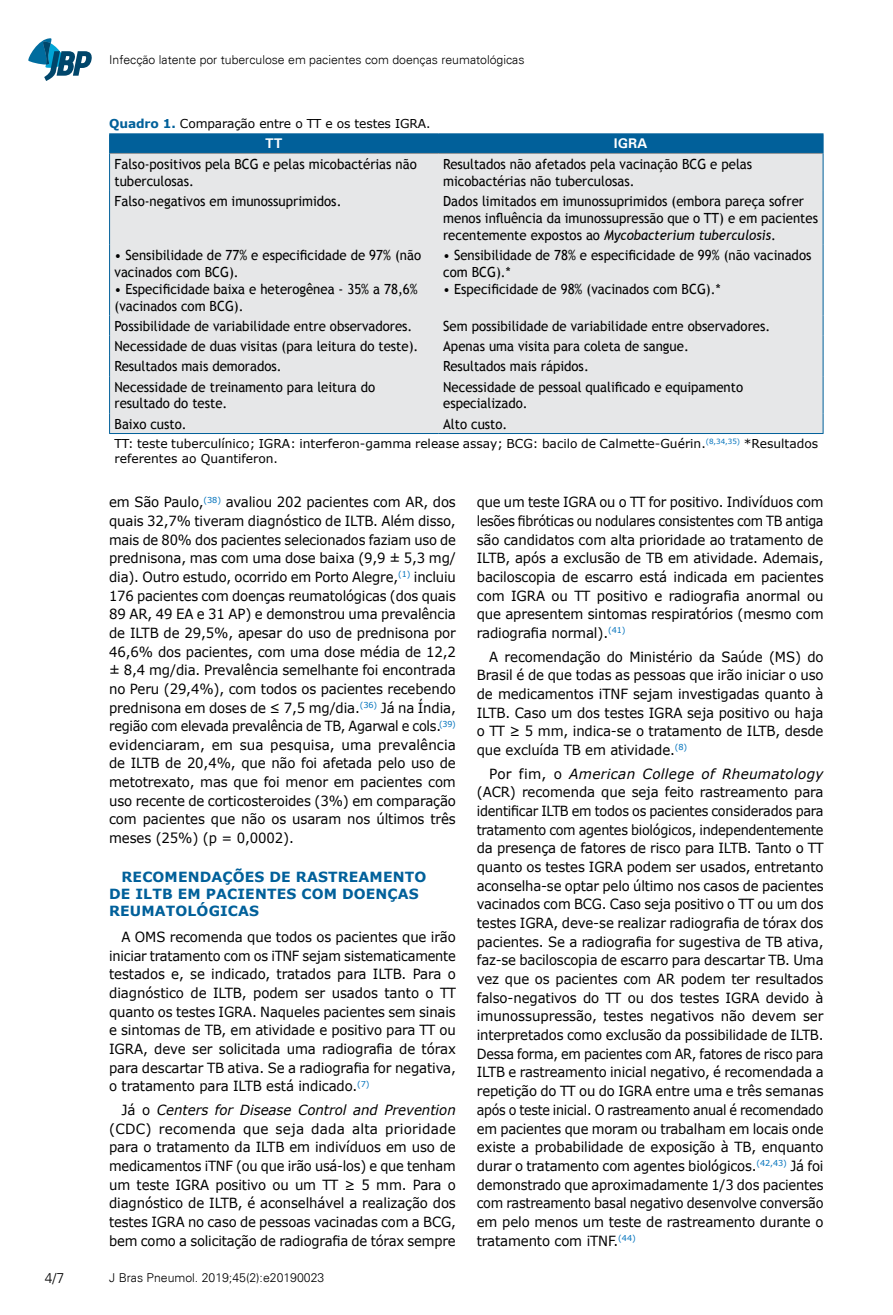
<style>
.page{position:relative;width:893px;height:1315px;background:#fff}
.page>*{position:absolute;margin:0;border:0;box-sizing:border-box;transform-origin:0 0}
.t1{font:14px/18.7px "Verdana";letter-spacing:-.01em;color:#000;text-align:justify;scale:.95 1}
.t2{font:14px/18.7px "Verdana";letter-spacing:-.01em;color:#000;text-align:justify}
.t3{font:14px/16.8px "Trebuchet MS";color:#000;scale:.94 1}
.t4{font:14px/18.7px "Verdana";letter-spacing:-.01em;color:#000;text-align:justify;scale:.96 1}
.t5{font:14px/18.7px "Verdana";letter-spacing:-.01em;color:#000;text-align:justify;scale:.93 1}
.t6{font:700 14px/17px "Verdana";letter-spacing:.01em;color:#01609a}
.t7{font:700 14px "Univers";color:#fff}
.t8{font:300 14px "Univers";color:#000}
.t9{font:12.25px/14.7px "Verdana";color:#000}
.t10{font:300 12.25px "Univers";color:#000}
.s1{font-weight:700;color:#01609a}
.s2{font-style:italic}
</style>
<div class="page">
<svg style="left:28px;top:38px;width:64px;height:43px"></svg>
<div style="left:110px;top:154px;width:713px;height:279px;background:#e6e7e8"></div>
<hr style="left:110px;top:153px;width:328px;height:1px;background:#939598">
<hr style="left:438px;top:153px;width:385px;height:1px;background:#939598">
<hr style="left:109px;top:133px;width:329px;height:1px;background:#01609a">
<hr style="left:438px;top:133px;width:385px;height:1px;background:#01609a">
<div style="left:109px;top:134px;width:715px;height:19px;background:#01609a"></div>
<hr style="left:109px;top:153px;width:1px;height:38px;background:#01609a">
<hr style="left:823px;top:153px;width:1px;height:38px;background:#01609a">
<hr style="left:109px;top:191px;width:1px;height:54px;background:#01609a">
<hr style="left:823px;top:191px;width:1px;height:54px;background:#01609a">
<hr style="left:109px;top:245px;width:1px;height:70px;background:#01609a">
<hr style="left:823px;top:245px;width:1px;height:70px;background:#01609a">
<svg style="left:109px;top:315px;width:1px;height:61px"></svg>
<svg style="left:823px;top:315px;width:1px;height:61px"></svg>
<hr style="left:109px;top:376px;width:1px;height:37px;background:#01609a">
<hr style="left:823px;top:376px;width:1px;height:37px;background:#01609a">
<svg style="left:109px;top:413px;width:1px;height:20px"></svg>
<svg style="left:823px;top:413px;width:1px;height:20px"></svg>
<hr style="left:109px;top:433px;width:329px;height:1px;background:#01609a">
<hr style="left:438px;top:433px;width:385px;height:1px;background:#01609a">
<p class="t10" style="left:109px;top:52px;width:417px">Infecção latente por tuberculose em pacientes com doenças reumatológicas</p>
<p class="t9" style="left:109px;top:116px;width:323px"><span class="s1">Quadro 1.</span> Comparação entre o TT e os testes IGRA.</p>
<p class="t7" style="left:265px;top:135px;width:19px">TT</p>
<p class="t7" style="left:614px;top:135px;width:35px">IGRA</p>
<p class="t3" style="left:115px;top:156px;width:323px">Falso-positivos pela BCG e pelas micobactérias não tuberculosas.</p>
<p class="t3" style="left:443px;top:156px;width:330px">Resultados não afetados pela vacinação BCG e pelas micobactérias não tuberculosas.</p>
<p class="t3" style="left:115px;top:193px;width:243px">Falso-negativos em imunossuprimidos.</p>
<p class="t3" style="left:443px;top:193px;width:400px">Dados limitados em imunossuprimidos (embora pareça sofrer menos influência da imunossupressão que o TT) e em pacientes recentemente expostos ao <span class="s2">Mycobacterium tuberculosis</span>.</p>
<p class="t3" style="left:115px;top:247px;width:328px">• Sensibilidade de 77% e especificidade de 97% (não vacinados com BCG).</p>
<p class="t3" style="left:115px;top:280px;width:324px">• Especificidade baixa e heterogênea - 35% a 78,6% (vacinados com BCG).</p>
<p class="t3" style="left:443px;top:247px;width:393px">• Sensibilidade de 78% e especificidade de 99% (não vacinados com BCG).*</p>
<p class="t3" style="left:443px;top:280px;width:296px">• Especificidade de 98% (vacinados com BCG).*</p>
<p class="t3" style="left:115px;top:317px;width:318px">Possibilidade de variabilidade entre observadores.</p>
<p class="t3" style="left:443px;top:317px;width:349px">Sem possibilidade de variabilidade entre observadores.</p>
<p class="t3" style="left:115px;top:338px;width:325px">Necessidade de duas visitas (para leitura do teste).</p>
<p class="t3" style="left:443px;top:338px;width:263px">Apenas uma visita para coleta de sangue.</p>
<p class="t3" style="left:115px;top:358px;width:179px">Resultados mais demorados.</p>
<p class="t3" style="left:443px;top:358px;width:156px">Resultados mais rápidos.</p>
<p class="t3" style="left:115px;top:378px;width:279px">Necessidade de treinamento para leitura do resultado do teste.</p>
<p class="t3" style="left:443px;top:378px;width:321px">Necessidade de pessoal qualificado e equipamento especializado.</p>
<p class="t3" style="left:115px;top:415px;width:78px">Baixo custo.</p>
<p class="t3" style="left:443px;top:415px;width:70px">Alto custo.</p>
<p class="t9" style="left:115px;top:436px;width:705px">TT: teste tuberculínico; IGRA: interferon-gamma release assay; BCG: bacilo de Calmette-Guérin.<sup>(8,34,35)</sup> *Resultados referentes ao Quantiferon.</p>
<p class="t1" style="left:109px;top:493px;width:367px">em São Paulo,<sup>(38)</sup> avaliou 202 pacientes com AR, dos quais 32,7% tiveram diagnóstico de ILTB. Além disso, mais de 80% dos pacientes selecionados faziam uso de prednisona, mas com uma dose baixa (9,9 ± 5,3 mg/ dia). Outro estudo, ocorrido em Porto Alegre,<sup>(1)</sup> incluiu 176 pacientes com doenças reumatológicas (dos quais 89 AR, 49 EA e 31 AP) e demonstrou uma prevalência de ILTB de 29,5%, apesar do uso de prednisona por 46,6% dos pacientes, com uma dose média de 12,2 ± 8,4 mg/dia. Prevalência semelhante foi encontrada no Peru (29,4%), com todos os pacientes recebendo prednisona em doses de ≤ 7,5 mg/dia.<sup>(36)</sup> Já na Índia, região com elevada prevalência de TB, Agarwal e cols.<sup>(39) </sup>evidenciaram, em sua pesquisa, uma prevalência de ILTB de 20,4%, que não foi afetada pelo uso de metotrexato, mas que foi menor em pacientes com uso recente de corticosteroides (3%) em comparação com pacientes que não os usaram nos últimos três meses (25%) (p = 0,0002).</p>
<p class="t6" style="left:109px;top:868px;width:319px;text-indent:12px">RECOMENDAÇÕES DE RASTREAMENTO<br>DE ILTB EM PACIENTES COM DOENÇAS<br>REUMATOLÓGICAS</p>
<p class="t1" style="left:109px;top:927px;width:367px;text-indent:12px">A OMS recomenda que todos os pacientes que irão iniciar tratamento com os iTNF sejam sistematicamente testados e, se indicado, tratados para ILTB. Para o diagnóstico de ILTB, podem ser usados tanto o TT quanto os testes IGRA. Naqueles pacientes sem sinais e sintomas de TB, em atividade e positivo para TT ou IGRA, deve ser solicitada uma radiografia de tórax para descartar TB ativa. Se a radiografia for negativa, o tratamento para ILTB está indicado.<sup>(7)</sup></p>
<p class="t4" style="left:109px;top:1100px;width:363px;text-indent:12px">Já o <span class="s2">Centers for Disease Control and Prevention </span>(CDC) recomenda que seja dada alta prioridade para o tratamento da ILTB em indivíduos em uso de medicamentos iTNF (ou que irão usá-los) e que tenham um teste IGRA positivo ou um TT ≥ 5 mm. Para o diagnóstico de ILTB, é aconselhável a realização dos testes IGRA no caso de pessoas vacinadas com a BCG, bem como a solicitação de radiografia de tórax sempre</p>
<p class="t8" style="left:45px;top:1269px;width:21px">4/7</p>
<p class="t10" style="left:109px;top:1270px;width:217px">J Bras Pneumol. 2019;45(2):e20190023</p>
<p class="t5" style="left:477px;top:493px;width:374px">que um teste IGRA ou o TT for positivo. Indivíduos com lesões fibróticas ou nodulares consistentes com TB antiga são candidatos com alta prioridade ao tratamento de ILTB, após a exclusão de TB em atividade. Ademais, baciloscopia de escarro está indicada em pacientes com IGRA ou TT positivo e radiografia anormal ou que apresentem sintomas respiratórios (mesmo com radiografia normal).<sup>(41)</sup></p>
<p class="t1" style="left:477px;top:647px;width:366px;text-indent:12px">A recomendação do Ministério da Saúde (MS) do Brasil é de que todas as pessoas que irão iniciar o uso de medicamentos iTNF sejam investigadas quanto à ILTB. Caso um dos testes IGRA seja positivo ou haja o TT ≥ 5 mm, indica-se o tratamento de ILTB, desde que excluída TB em atividade.<sup>(8)</sup></p>
<p class="t2" style="left:477px;top:764px;width:348px;text-indent:12px">Por fim, o <span class="s2">American College of Rheumatology </span>(ACR) recomenda que seja feito rastreamento para identificar ILTB em todos os pacientes considerados para tratamento com agentes biológicos, independentemente da presença de fatores de risco para ILTB. Tanto o TT quanto os testes IGRA podem ser usados, entretanto aconselha-se optar pelo último nos casos de pacientes vacinados com BCG. Caso seja positivo o TT ou um dos testes IGRA, deve-se realizar radiografia de tórax dos pacientes. Se a radiografia for sugestiva de TB ativa, faz-se baciloscopia de escarro para descartar TB. Uma vez que os pacientes com AR podem ter resultados falso-negativos do TT ou dos testes IGRA devido à imunossupressão, testes negativos não devem ser interpretados como exclusão da possibilidade de ILTB.<br>Dessa forma, em pacientes com AR, fatores de risco para ILTB e rastreamento inicial negativo, é recomendada a repetição do TT ou do IGRA entre uma e três semanas após o teste inicial. O rastreamento anual é recomendado em pacientes que moram ou trabalham em locais onde existe a probabilidade de exposição à TB, enquanto durar o tratamento com agentes biológicos.<sup>(42,43)</sup> Já foi demonstrado que aproximadamente 1/3 dos pacientes com rastreamento basal negativo desenvolve conversão em pelo menos um teste de rastreamento durante o tratamento com iTNF.<sup>(44)</sup></p>
</div>
